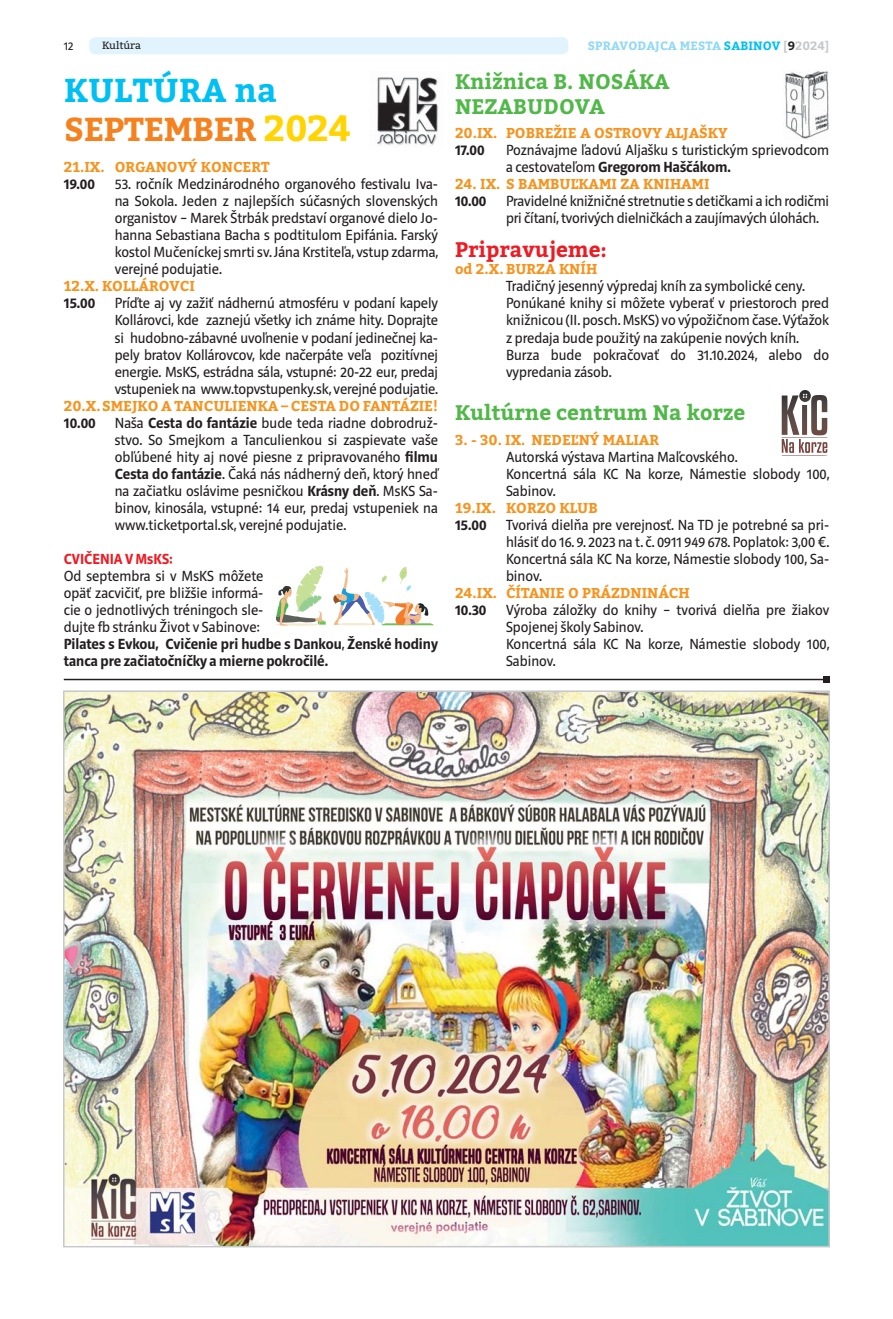
<style>
.page{position:relative;width:893px;height:1319px;background:#fff}
.page>*{position:absolute;margin:0;border:0;box-sizing:border-box;transform-origin:0 0}
.t1{font:700 33px/39px "Bitter";letter-spacing:-.01em;color:#00c0f3}
.t2{font:700 21px/25.5px "Bitter";color:#50b848}
.t3{font:700 21px "Bitter";color:#ed1c24}
.t4{font:15px/17px "Riga";color:#231f20}
.t5{font:700 15px "Riga";color:#231f20}
.t6{font:700 15px "Riga";color:#ed1c24}
.t7{font:700 14.25px "Bitter";color:#f7931d}
.t8{font:700 12px "Bitter";letter-spacing:.01em;color:#8ed8f8}
.t9{font:12px "Riga";color:#231f20}
.t10{font:10.5px "Bitter";color:#231f20}
.s1{color:#00c0f3}
.s2{color:#c6c8ca}
.s3{color:#231f20}
.s4{color:#f5821f}
.s5{font-size:36px;color:#ffd400}
.s6{font-weight:700}
</style>
<div class="page">
<div style="left:89px;top:37px;width:479px;height:17px;background:#e1f4fd;border-radius:6px"></div>
<svg style="left:781px;top:390px;width:46px;height:63px"></svg>
<hr style="left:64px;top:678px;width:762px;height:2px;background:#231f20">
<svg style="left:823px;top:676px;width:6px;height:6px"></svg>
<img style="left:377px;top:77px;width:61px;height:68px">
<img style="left:66px;top:693px;width:761px;height:551px">
<svg style="left:275px;top:565px;width:159px;height:61px"></svg>
<img style="left:785px;top:71px;width:44px;height:68px">
<p class="t9" style="left:64px;top:40px;width:11px">12</p>
<p class="t10" style="left:102px;top:40px;width:40px">Kultúra</p>
<p class="t8" style="left:588px;top:40px;width:243px">SPRAVODAJCA MESTA <span class="s1">SABINOV</span> <span class="s2">[</span><span class="s3">9</span><span class="s2">2024]</span></p>
<h1 class="t1" style="left:64px;top:73px;width:288px">KULTÚRA na<br><span class="s4">SEPTEMBER</span> <span class="s5">2024</span></h1>
<p class="t7" style="left:64px;top:160px;width:207px">21.IX. ORGANOVÝ KONCERT</p>
<p class="t5" style="left:64px;top:177px;width:33px">19.00</p>
<p class="t4" style="left:115px;top:176px;width:325px;text-align:justify">53. ročník Medzinárodného organového festivalu Iva&shy;na Sokola. Jeden z najlepších súčasných slovenských organistov – Marek Štrbák predstaví organové dielo Jo&shy;hanna Sebastiana Bacha s podtitulom Epifánia. Farský kostol Mučeníckej smrti sv. Jána Krstiteľa, vstup zdarma, verejné podujatie.</p>
<p class="t7" style="left:64px;top:279px;width:133px">12.X. KOLLÁROVCI</p>
<p class="t5" style="left:64px;top:296px;width:33px">15.00</p>
<p class="t4" style="left:115px;top:296px;width:325px;text-align:justify">Príďte aj vy zažiť nádhernú atmosféru v podaní kapely Kollárovci, kde zaznejú všetky ich známe hity. Doprajte si hudobno-zábavné uvoľnenie v podaní jedinečnej ka&shy;pely bratov Kollárovcov, kde načerpáte veľa pozitívnej energie. MsKS, estrádna sála, vstupné: 20-22 eur, predaj vstupeniek na www.topvstupenky.sk, verejné podujatie.</p>
<p class="t7" style="left:64px;top:398px;width:376px">20.X. SMEJKO A TANCULIENKA – CESTA DO FANTÁZIE!</p>
<p class="t5" style="left:64px;top:415px;width:33px">10.00</p>
<p class="t4" style="left:115px;top:415px;width:325px;text-align:justify">Naša <span class="s6">Cesta do fantázie</span> bude teda riadne dobrodruž&shy;stvo. So Smejkom a Tanculienkou si zaspievate vaše obľúbené hity aj nové piesne z pripravovaného <span class="s6">filmu Cesta do fantázie</span>. Čaká nás nádherný deň, ktorý hneď na začiatku oslávime pesničkou <span class="s6">Krásny deň</span>. MsKS Sa&shy;binov, kinosála, vstupné: 14 eur, predaj vstupeniek na www.ticketportal.sk, verejné podujatie.</p>
<p class="t6" style="left:64px;top:551px;width:111px">CVIČENIA V MsKS:</p>
<p class="t4" style="left:64px;top:568px;width:376px">Od septembra si v MsKS môžete<br>opäť zacvičiť, pre bližšie informá-<br>cie o jednotlivých tréningoch sle-<br>dujte fb stránku Život v Sabinove:<br><span class="s6">Pilates s Evkou, Cvičenie pri hudbe s Dankou</span>, <span class="s6">Ženské hodiny tanca pre začiatočníčky a mierne pokročilé.</span></p>
<h2 class="t2" style="left:455px;top:70px;width:216px">Knižnica B. NOSÁKA<br>NEZABUDOVA</h2>
<p class="t7" style="left:455px;top:126px;width:274px">20.IX. POBREŽIE A OSTROVY ALJAŠKY</p>
<p class="t5" style="left:455px;top:143px;width:31px">17.00</p>
<p class="t4" style="left:506px;top:142px;width:325px">Poznávajme ľadovú Aljašku s turistickým sprievodcom a cestovateľom <span class="s6">Gregorom Haščákom.</span></p>
<p class="t7" style="left:455px;top:177px;width:256px">24. IX. S BAMBUĽKAMI ZA KNIHAMI</p>
<p class="t5" style="left:455px;top:194px;width:33px">10.00</p>
<p class="t4" style="left:506px;top:193px;width:325px">Pravidelné knižničné stretnutie s detičkami a ich rodičmi pri čítaní, tvorivých dielničkách a zaujímavých úlohách.</p>
<h2 class="t3" style="left:455px;top:240px;width:154px">Pripravujeme:</h2>
<p class="t7" style="left:455px;top:262px;width:144px">od 2.X. BURZA KNÍH</p>
<p class="t4" style="left:506px;top:278px;width:325px">Tradičný jesenný výpredaj kníh za symbolické ceny.<br>Ponúkané knihy si môžete vyberať v priestoroch pred knižnicou (II. posch. MsKS) vo výpožičnom čase. Výťažok z predaja bude použitý na zakúpenie nových kníh.<br>Burza bude pokračovať do 31.10.2024, alebo do vypredania zásob.</p>
<h2 class="t2" style="left:455px;top:401px;width:292px">Kultúrne centrum Na korze</h2>
<p class="t7" style="left:455px;top:432px;width:206px">3. - 30. IX. NEDEĽNÝ MALIAR</p>
<p class="t4" style="left:506px;top:449px;width:325px">Autorská výstava Martina Maľcovského.<br>Koncertná sála KC Na korze, Námestie slobody 100,<br>Sabinov.</p>
<p class="t7" style="left:455px;top:501px;width:144px">19.IX. KORZO KLUB</p>
<p class="t5" style="left:455px;top:517px;width:33px">15.00</p>
<p class="t4" style="left:506px;top:517px;width:325px;text-align:justify">Tvorivá dielňa pre verejnosť. Na TD je potrebné sa pri&shy;hlásiť do 16. 9. 2023 na t. č. 0911 949 678. Poplatok: 3,00 €.<br>Koncertná sála KC Na korze, Námestie slobody 100, Sa&shy;binov.</p>
<p class="t7" style="left:455px;top:586px;width:236px">24.IX. ČÍTANIE O PRÁZDNINÁCH</p>
<p class="t5" style="left:455px;top:602px;width:33px">10.30</p>
<p class="t4" style="left:506px;top:602px;width:325px">Výroba záložky do knihy – tvorivá dielňa pre žiakov Spojenej školy Sabinov.<br>Koncertná sála KC Na korze, Námestie slobody 100, Sabinov.</p>
</div>
